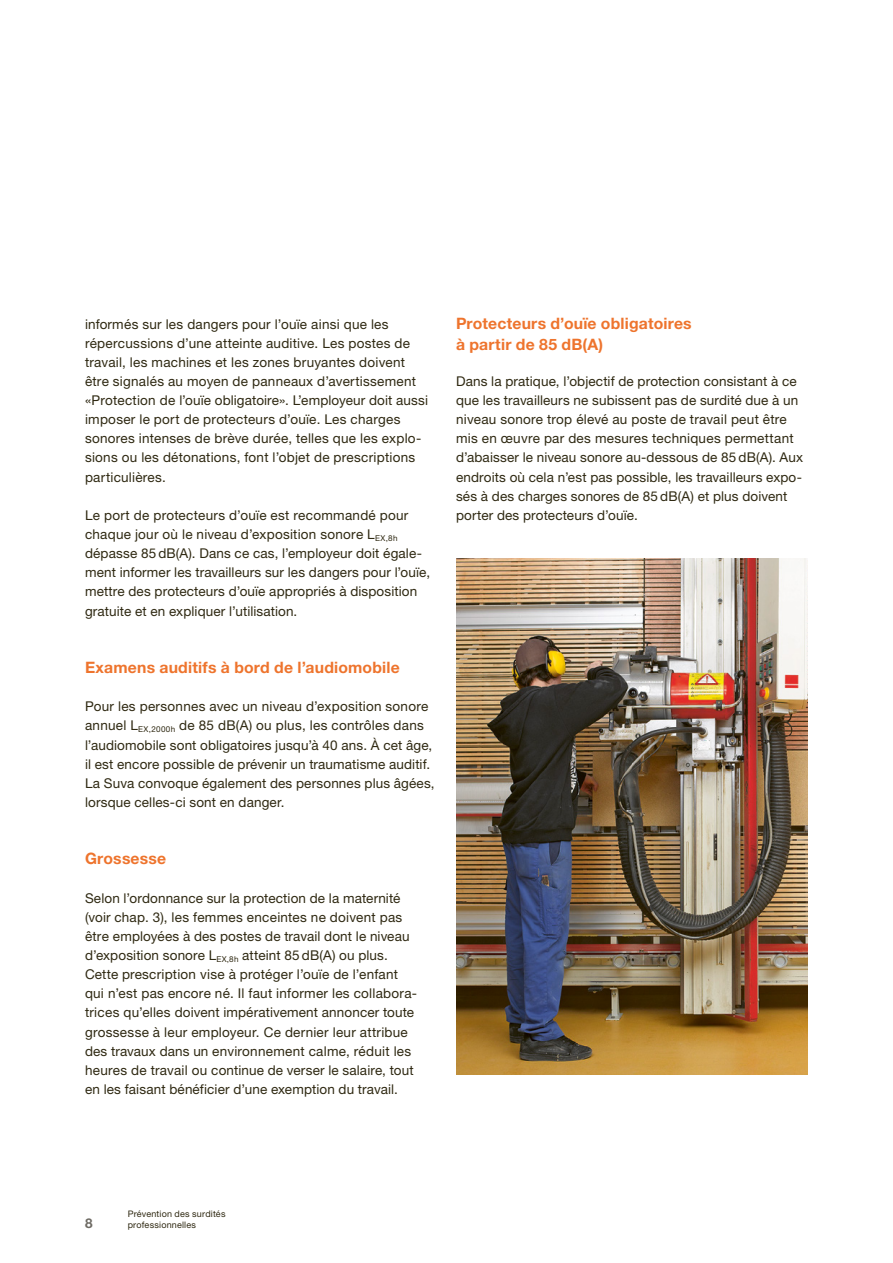
<style>
.page{position:relative;width:893px;height:1263px;background:#fff}
.page>*{position:absolute;margin:0;border:0;box-sizing:border-box;transform-origin:0 0}
.t1{font:700 15.75px/21.3px "Helvetica Neue LT Std";letter-spacing:.01em;color:#ee742d}
.t2{font:13.5px/19.2px "Helvetica Neue LT Std";letter-spacing:.015em;color:#2f2912}
.t3{font:700 13.5px "Helvetica Neue LT Std";color:#6d6a63}
.t4{font:9px/10.6px "Helvetica Neue LT Std";letter-spacing:.02em;color:#2f2912}
</style>
<div class="page">
<img style="left:456px;top:558px;width:352px;height:517px">
<p class="t2" style="left:85px;top:314px;width:345px">informés sur les dangers pour l’ouïe ainsi que les répercussions d’une atteinte auditive. Les postes de travail, les machines et les zones bruyantes doivent être signalés au moyen de panneaux d’avertissement «Protection de l’ouïe obligatoire». L’employeur doit aussi imposer le port de protecteurs d’ouïe. Les charges sonores intenses de brève durée, telles que les explo&shy;sions ou les détonations, font l’objet de prescriptions particulières.</p>
<p class="t2" style="left:85px;top:505px;width:347px">Le port de protecteurs d’ouïe est recommandé pour chaque jour où le niveau d’exposition sonore L<sub>EX,8h </sub>dépasse 85 dB(A). Dans ce cas, l’employeur doit égale&shy;ment informer les travailleurs sur les dangers pour l’ouïe, mettre des protecteurs d’ouïe appropriés à disposition gratuite et en expliquer l’utilisation.</p>
<p class="t1" style="left:85px;top:656px;width:316px">Examens auditifs à bord de l’audiomobile</p>
<p class="t2" style="left:85px;top:697px;width:351px">Pour les personnes avec un niveau d’exposition sonore annuel L<sub>EX,2000h</sub> de 85 dB(A) ou plus, les contrôles dans l’audiomobile sont obligatoires jusqu’à 40 ans. À cet âge, il est encore possible de prévenir un traumatisme auditif.<br>La Suva convoque également des personnes plus âgées, lorsque celles-ci sont en danger.</p>
<p class="t1" style="left:85px;top:848px;width:83px">Grossesse</p>
<p class="t2" style="left:85px;top:888px;width:334px">Selon l’ordonnance sur la protection de la maternité (voir chap. 3), les femmes enceintes ne doivent pas être employées à des postes de travail dont le niveau d’exposition sonore L<sub>EX,8h</sub> atteint 85 dB(A) ou plus.<br>Cette prescription vise à protéger l’ouïe de l’enfant qui n’est pas encore né. Il faut informer les collabora&shy;trices qu’elles doivent impérativement annoncer toute grossesse à leur employeur. Ce dernier leur attribue des travaux dans un environnement calme, réduit les heures de travail ou continue de verser le salaire, tout en les faisant bénéficier d’une exemption du travail.</p>
<p class="t1" style="left:456px;top:312px;width:237px">Protecteurs d’ouïe obligatoires à partir de 85 dB(A)</p>
<p class="t2" style="left:456px;top:371px;width:348px">Dans la pratique, l’objectif de protection consistant à ce que les travailleurs ne subissent pas de surdité due à un niveau sonore trop élevé au poste de travail peut être mis en œuvre par des mesures techniques permettant d’abaisser le niveau sonore au-dessous de 85 dB(A). Aux endroits où cela n’est pas possible, les travailleurs expo&shy;sés à des charges sonores de 85 dB(A) et plus doivent porter des protecteurs d’ouïe.</p>
<p class="t3" style="left:85px;top:1215px;width:9px">8</p>
<p class="t4" style="left:128px;top:1208px;width:99px">Prévention des surdités professionnelles</p>
</div>
